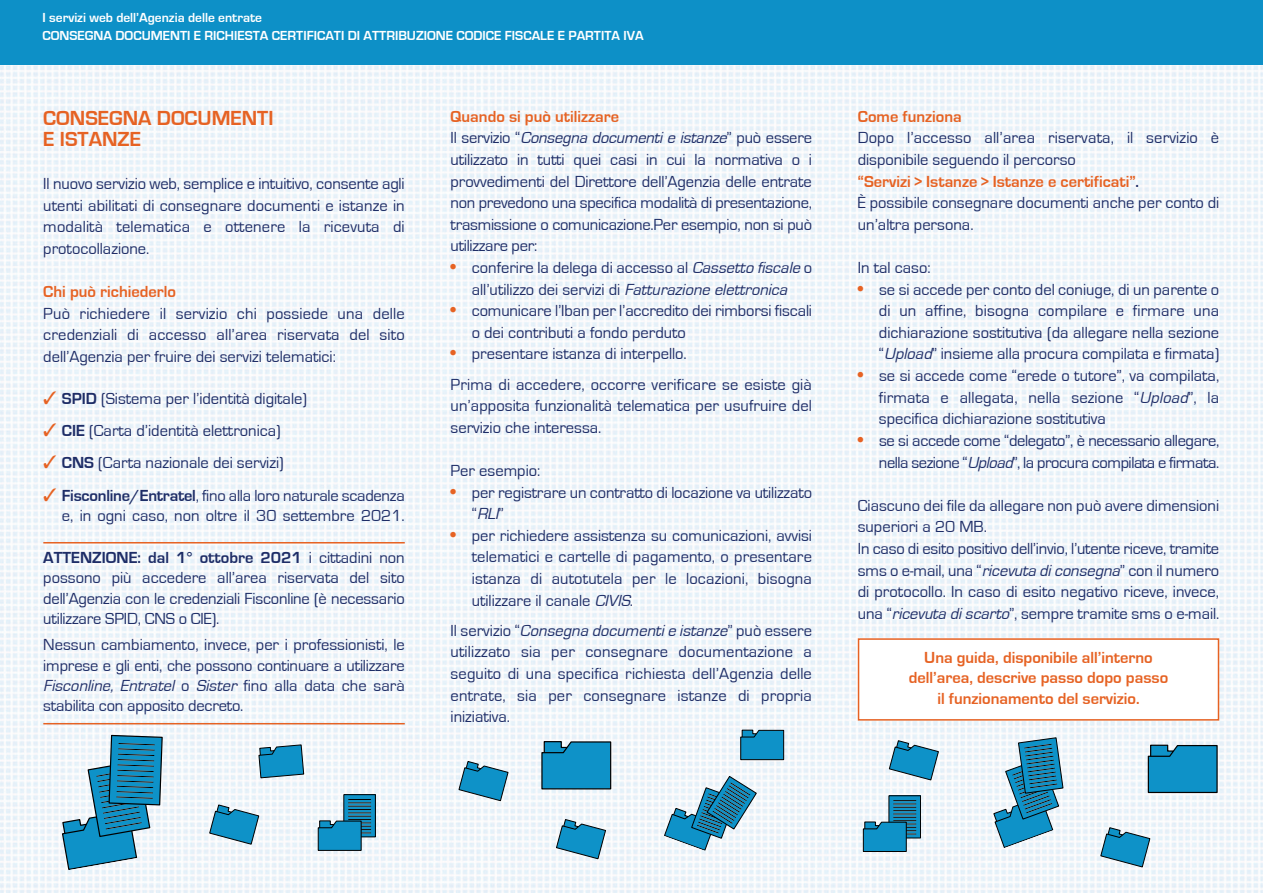
<style>
.page{position:relative;width:1263px;height:893px;background:#fff}
.page>*{position:absolute;margin:0;border:0;box-sizing:border-box;transform-origin:0 0}
.t1{font:700 21px/21.6px "Eurostile";color:#e66223}
.t2{font:16.5px/21.6px "Eurostile";color:#1e2d67;text-align:justify}
.t3{font:700 16.5px/20.7px "Eurostile";color:#e66223;text-align:center}
.t4{font:16.5px/21.6px "Eurostile";letter-spacing:-.02em;color:#1e2d67;text-align:right}
.t5{font:700 13.5px "Eurostile";color:#fff}
.s1{color:#e66223}
.s2{font-weight:700}
.s3{font-style:italic}
.s4{font-size:19.5px;color:#e66223}
.s5{color:#1e2d67}
</style>
<div class="page">
<img style="left:0;top:64px;width:1263px;height:829px">
<div style="left:0;top:0;width:1263px;height:64px;background:#0d90c7"></div>
<svg style="left:541px;top:740px;width:71px;height:50px;background:#1c8bb9"></svg>
<svg style="left:1147px;top:744px;width:71px;height:50px;background:#1c8bb9"></svg>
<svg style="left:957px;top:756px;width:21px;height:105px"></svg>
<svg style="left:1076px;top:721px;width:25px;height:29px"></svg>
<svg style="left:993px;top:737px;width:71px;height:112px"></svg>
<div style="left:889px;top:796px;width:31px;height:42px;background:#0e92c8"></div>
<div style="left:888px;top:795px;width:33px;height:43px;border:1px solid #000"></div>
<svg style="left:862px;top:800px;width:54px;height:52px"></svg>
<svg style="left:258px;top:744px;width:46px;height:35px;background:#3695bc"></svg>
<svg style="left:253px;top:786px;width:43px;height:1px"></svg>
<div style="left:344px;top:795px;width:31px;height:42px;background:#0e92c8"></div>
<div style="left:343px;top:794px;width:33px;height:43px;border:1px solid #000"></div>
<svg style="left:317px;top:799px;width:54px;height:52px"></svg>
<svg style="left:656px;top:729px;width:128px;height:122px"></svg>
<svg style="left:40px;top:740px;width:5px;height:61px"></svg>
<svg style="left:61px;top:734px;width:102px;height:137px"></svg>
<svg style="left:203px;top:804px;width:57px;height:50px"></svg>
<svg style="left:452px;top:760px;width:57px;height:51px"></svg>
<svg style="left:550px;top:819px;width:56px;height:50px"></svg>
<svg style="left:883px;top:740px;width:56px;height:50px"></svg>
<svg style="left:1094px;top:827px;width:57px;height:50px"></svg>
<div style="left:859px;top:640px;width:359px;height:79px;background:#fff"></div>
<div style="left:858px;top:638px;width:361px;height:83px;border:2px solid #e66223"></div>
<hr style="left:43px;top:542px;width:362px;height:1px;background:#e66223">
<hr style="left:43px;top:723px;width:362px;height:1px;background:#e66223">
<p class="t5" style="left:43px;top:12px;width:221px">I servizi web dell’Agenzia delle entrate</p>
<p class="t5" style="left:43px;top:30px;width:603px">CONSEGNA DOCUMENTI E RICHIESTA CERTIFICATI DI ATTRIBUZIONE CODICE FISCALE E PARTITA IVA</p>
<p class="t1" style="left:43px;top:108px;width:232px">CONSEGNA DOCUMENTI<br>E ISTANZE</p>
<p class="t2" style="left:43px;top:173px;width:363px">Il nuovo servizio web, semplice e intuitivo, consente agli utenti abilitati di consegnare documenti e istanze in modalità telematica e ottenere la ricevuta di protocollazione.</p>
<p class="t3" style="left:43px;top:282px;width:134px">Chi può richiederlo</p>
<p class="t2" style="left:43px;top:303px;width:363px">Può richiedere il servizio chi possiede una delle credenziali di accesso all’area riservata del sito dell’Agenzia per fruire dei servizi telematici:</p>
<p class="t2" style="left:43px;top:388px;width:265px"><span class="s1">✓</span> <span class="s2">SPID</span> (Sistema per l’identità digitale)</p>
<p class="t2" style="left:43px;top:420px;width:239px"><span class="s1">✓</span> <span class="s2">CIE</span> (Carta d’identità elettronica)</p>
<p class="t2" style="left:43px;top:452px;width:242px"><span class="s1">✓</span> <span class="s2">CNS</span> (Carta nazionale dei servizi)</p>
<p class="t2" style="left:43px;top:485px;width:363px;line-height:20.2px;text-align:right"><span class="s1">✓</span> <span class="s2">Fisconline/Entratel</span>, fino alla loro naturale scadenza e, in ogni caso, non oltre il 30 settembre 2021.</p>
<p class="t2" style="left:43px;top:548px;width:363px;line-height:20.2px"><span class="s2">ATTENZIONE: dal 1° ottobre 2021</span> i cittadini non possono più accedere all’area riservata del sito dell’Agenzia con le credenziali Fisconline (è necessario utilizzare SPID, CNS o CIE).</p>
<p class="t2" style="left:43px;top:635px;width:363px;line-height:20.2px">Nessun cambiamento, invece, per i professionisti, le imprese e gli enti, che possono continuare a utilizzare <span class="s3">Fisconline, Entratel</span> o <span class="s3">Sister</span> f i n o a l l a d a t a c h e s a r à stabilita con apposito decreto.</p>
<p class="t3" style="left:451px;top:107px;width:170px">Quando si può utilizzare</p>
<p class="t2" style="left:451px;top:128px;width:363px">I l s e rv i z i o “ <span class="s3">Consegna documenti e istanze</span>” p u ò e s s e r e utilizzato in tutti quei casi in cui la normativa o i provvedimenti del Direttore dell’Agenzia delle entrate non prevedono una specifica modalità di presentazione, trasmissione o comunicazione.Per esempio, non si può utilizzare per:</p>
<p class="t2" style="left:451px;top:257px;width:363px;text-align:center"><span class="s4">•</span> conferire la delega di accesso al <span class="s3">Cassetto fiscale</span> o a l l ’ u t i l i zz o d e i s e rv i z i d i <span class="s3">Fatturazione elettronica</span></p>
<p class="t2" style="left:472px;top:301px;width:342px;text-indent:-21px"><span class="s4">•</span> comunicare l’Iban per l’accredito dei rimborsi fiscali o dei contributi a fondo perduto</p>
<p class="t2" style="left:451px;top:344px;width:238px"><span class="s4">•</span> presentare istanza di interpello.</p>
<p class="t2" style="left:451px;top:374px;width:363px">Prima di accedere, occorre verificare se esiste già un’apposita funzionalità telematica per usufruire del servizio che interessa.</p>
<p class="t2" style="left:451px;top:460px;width:91px">Per esempio:</p>
<p class="t2" style="left:472px;top:482px;width:342px;text-indent:-21px"><span class="s4">•</span> per registrare un contratto di locazione va utilizzato “ <span class="s3">RLI</span>”</p>
<p class="t2" style="left:472px;top:525px;width:342px;text-indent:-21px"><span class="s4">•</span> per richiedere assistenza su comunicazioni, avvisi telematici e cartelle di pagamento, o presentare istanza di autotutela per le locazioni, bisogna utilizzare il canale <span class="s3">CIVIS</span>.</p>
<p class="t2" style="left:451px;top:620px;width:363px">I l s e rv i z i o “ <span class="s3">Consegna documentie istanze</span>” p u ò e s s e r e utilizzato sia per consegnare documentazione a seguito di una specifica richiesta dell’Agenzia delle entrate, sia per consegnare istanze di propria iniziativa.</p>
<p class="t3" style="left:858px;top:107px;width:105px">Come funziona</p>
<p class="t2" style="left:858px;top:128px;width:363px">Dopo l’accesso all’area riservata, il servizio è disponibile seguendo il percorso</p>
<p class="t3" style="left:858px;top:171px;width:283px">“Servizi &gt; Istanze &gt; Istanze e certificati”<span class="s5">.</span></p>
<p class="t2" style="left:858px;top:193px;width:363px">È possibile consegnare documenti anche per conto di un’altra persona.</p>
<p class="t2" style="left:858px;top:257px;width:74px">In tal caso:</p>
<p class="t2" style="left:879px;top:279px;width:342px;text-indent:-21px"><span class="s4">•</span> se si accede per conto del coniuge, di un parente o di un affine, bisogna compilare e firmare una dichiarazione sostitutiva (da allegare nella sezione “<span class="s3">Upload</span>” insieme alla procura compilata e firmata)</p>
<p class="t2" style="left:879px;top:365px;width:342px;text-indent:-21px"><span class="s4">•</span> se si accede come “erede o tutore”, va compilata, firmata e allegata, nella sezione “<span class="s3">Upload</span>”, la specifica dichiarazione sostitutiva</p>
<p class="t4" style="left:858px;top:430px;width:363px"><span class="s4">•</span> se si accede come “delegato”, è necessario allegare, nella sezione “<span class="s3">Upload</span>”, la procura compilata e firmata.</p>
<p class="t2" style="left:858px;top:495px;width:363px">Ciascuno dei file da allegare non può avere dimensioni superiori a 20 MB.</p>
<p class="t2" style="left:858px;top:538px;width:363px">In caso di esito positivo dell’invio, l’utente riceve, tramite sms o e-mail, una “<span class="s3">ricevuta diconsegna</span>” con il numero di protocollo. In caso di esito negativo riceve, invece, una “<span class="s3">ricevuta discarto</span>”, sempre tramite sms o e-mail.</p>
<p class="t3" style="left:909px;top:647px;width:261px">Una guida, disponibile all’interno dell’area, descrive passo dopo passo il funzionamento del servizio.</p>
</div>
